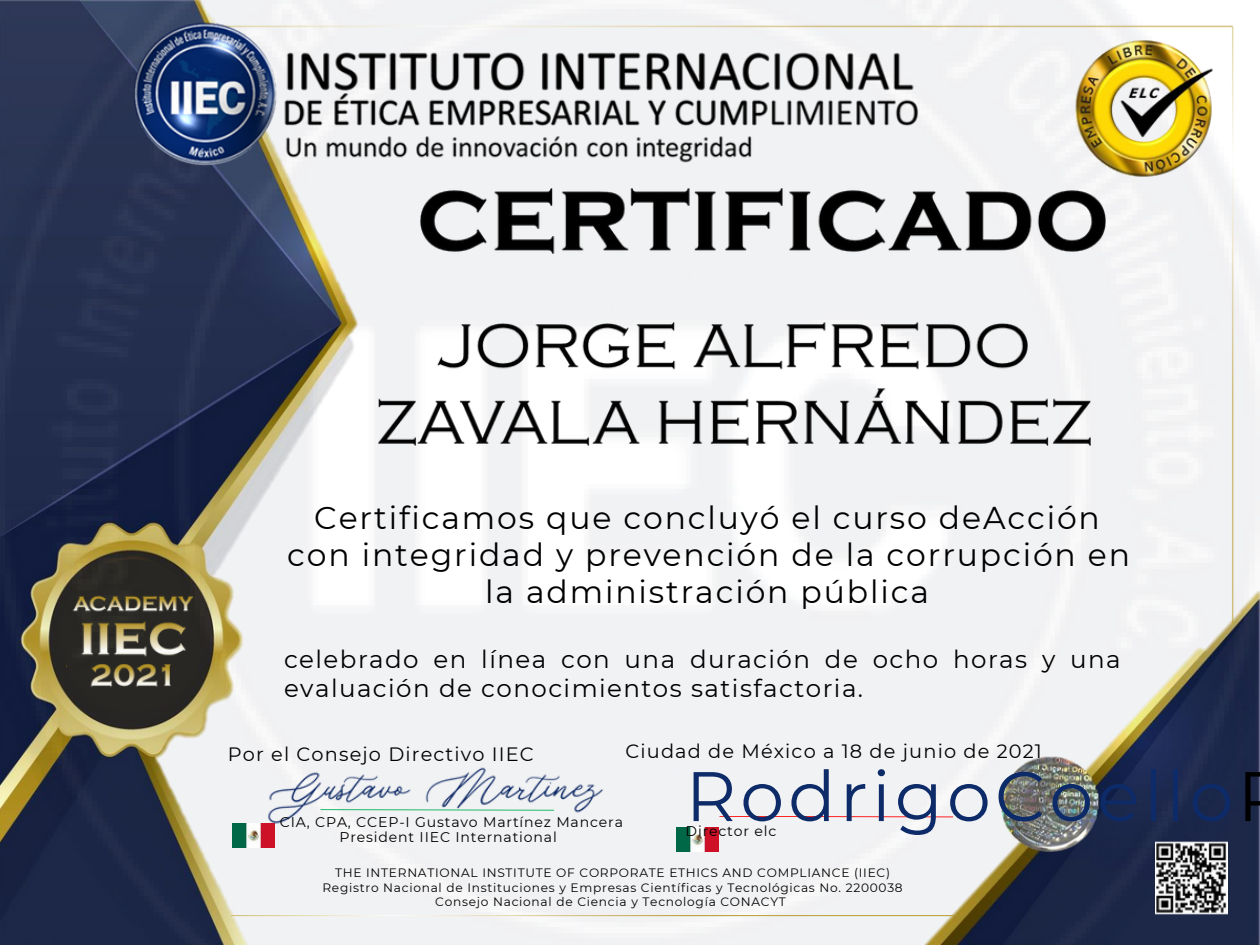
<style>
.page{position:relative;width:1260px;height:945px;background:#fff}
.page>*{position:absolute;margin:0;border:0;box-sizing:border-box;transform-origin:0 0}
.t1{font:70px "Montserrat";letter-spacing:.06em;color:#0d2b69}
.t2{font:31.5px/36.8px "Montserrat";letter-spacing:.06em;color:#000;text-align:center}
.t3{font:24.5px/28.9px "Montserrat";letter-spacing:.06em;color:#000}
.t4{font:19.25px "Montserrat";letter-spacing:.06em;color:#000}
.t5{font:14px/15.8px "Montserrat";letter-spacing:.06em;color:#000;text-align:center}
.t6{font:12.25px/14.3px "Montserrat";letter-spacing:.06em;color:#000;text-align:center}
</style>
<div class="page">
<img style="left:0;top:0;width:1260px;height:945px">
<div style="left:60px;top:559px;width:145px;height:152px;background:#2c2924;border-radius:50%"></div>
<img style="left:232px;top:824px;width:2px;height:23px">
<img style="left:63px;top:586px;width:140px;height:111px">
<svg style="left:719px;top:816px;width:234px;height:1px"></svg>
<img style="left:231px;top:915px;width:723px;height:2px">
<img style="left:203px;top:17px;width:1038px;height:615px">
<img style="left:379px;top:323px;width:711px;height:122px">
<img style="left:998px;top:751px;width:104px;height:101px">
<img style="left:234px;top:741px;width:397px;height:117px">
<img style="left:676px;top:828px;width:42px;height:23px">
<img style="left:1048px;top:13px;width:190px;height:190px">
<img style="left:134px;top:20px;width:920px;height:177px">
<img style="left:1155px;top:841px;width:73px;height:74px">
<h2 class="t2" style="left:287px;top:500px;width:844px">Certificamos que concluyó el curso deAcción con integridad y prevención de la corrupción en la administración pública</h2>
<h3 class="t3" style="left:284px;top:645px;width:838px">celebrado en línea con una duración de ocho horas y una evaluación de conocimientos satisfactoria.</h3>
<h3 class="t4" style="left:228px;top:742px;width:307px">Por el Consejo Directivo IIEC</h3>
<h3 class="t4" style="left:626px;top:739px;width:418px">Ciudad de México a 18 de junio de 2021</h3>
<p class="t5" style="left:280px;top:814px;width:345px">CIA, CPA, CCEP-I Gustavo Martínez Mancera<br>President IIEC International</p>
<h1 class="t1" style="left:686px;top:753px;width:549px">RodrigoCoello</h1>
<p class="t5" style="left:686px;top:823px;width:92px">Director elc</p>
<p class="t6" style="left:322px;top:866px;width:582px">THE INTERNATIONAL INSTITUTE OF CORPORATE ETHICS AND COMPLIANCE (IIEC)<br>Registro Nacional de Instituciones y Empresas Científicas y Tecnológicas No. 2200038<br>Consejo Nacional de Ciencia y Tecnología CONACYT</p>
</div>
